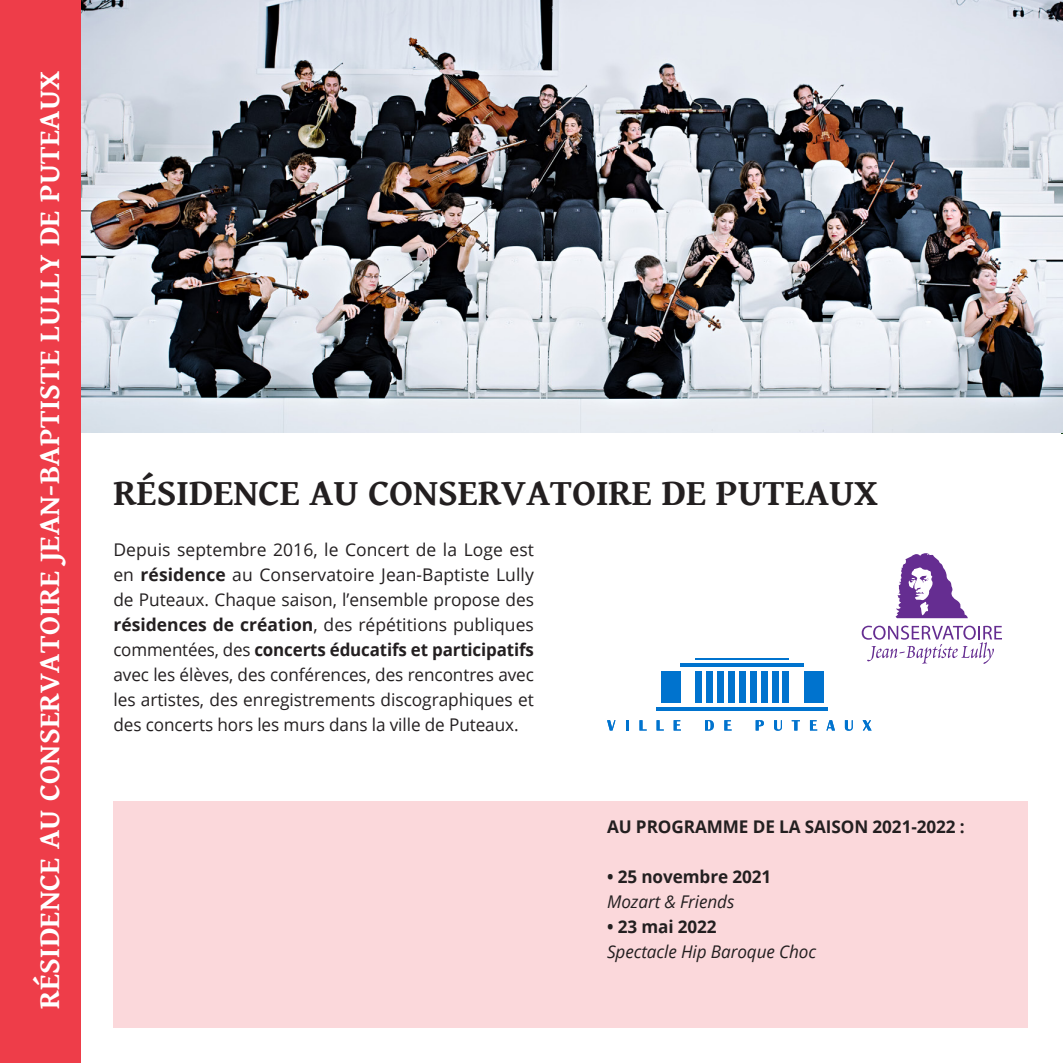
<style>
.page{position:relative;width:1063px;height:1063px;background:#fff}
.page>*{position:absolute;margin:0;border:0;box-sizing:border-box;transform-origin:0 0}
.t1{font:700 37.5px "Gentium Book Basic";color:#231f20}
.t2{font:700 30px "Gentium Book Basic";letter-spacing:.01em;color:#fff}
.t3{font:17.5px/25px "Open Sans";letter-spacing:-.005em;color:#231f20;text-align:justify}
.t4{font:700 17.5px "Open Sans";letter-spacing:-.005em;color:#231f20}
.t5{font:italic 17.5px "Open Sans";letter-spacing:-.005em;color:#231f20}
.s1{font-weight:700}
</style>
<div class="page">
<img style="left:80px;top:0;width:983px;height:432px">
<div style="left:0;top:0;width:80px;height:1063px;background:#ee3d49"></div>
<hr style="left:681px;top:663px;width:123px;height:3px;background:#0073ce">
<div style="left:804px;top:671px;width:19px;height:31px;background:#0073ce"></div>
<div style="left:661px;top:671px;width:19px;height:31px;background:#0073ce"></div>
<div style="left:695px;top:671px;width:7px;height:31px;background:#0073ce"></div>
<hr style="left:656px;top:707px;width:172px;height:3px;background:#0073ce">
<hr style="left:695px;top:659px;width:94px;height:1px;background:#0073ce">
<div style="left:706px;top:671px;width:7px;height:31px;background:#0073ce"></div>
<div style="left:717px;top:671px;width:7px;height:31px;background:#0073ce"></div>
<div style="left:728px;top:671px;width:6px;height:31px;background:#0073ce"></div>
<div style="left:739px;top:671px;width:6px;height:31px;background:#0073ce"></div>
<div style="left:750px;top:671px;width:6px;height:31px;background:#0073ce"></div>
<div style="left:761px;top:671px;width:6px;height:31px;background:#0073ce"></div>
<div style="left:772px;top:671px;width:6px;height:31px;background:#0073ce"></div>
<div style="left:783px;top:671px;width:6px;height:31px;background:#0073ce"></div>
<svg style="left:607px;top:720px;width:8px;height:11px"></svg>
<svg style="left:626px;top:720px;width:2px;height:11px"></svg>
<svg style="left:640px;top:720px;width:7px;height:11px"></svg>
<svg style="left:657px;top:720px;width:7px;height:11px"></svg>
<svg style="left:674px;top:720px;width:7px;height:11px"></svg>
<svg style="left:705px;top:720px;width:9px;height:11px"></svg>
<svg style="left:724px;top:720px;width:8px;height:11px"></svg>
<svg style="left:756px;top:720px;width:8px;height:11px"></svg>
<svg style="left:774px;top:720px;width:8px;height:11px"></svg>
<svg style="left:792px;top:720px;width:8px;height:11px"></svg>
<svg style="left:810px;top:720px;width:7px;height:11px"></svg>
<svg style="left:826px;top:720px;width:9px;height:11px"></svg>
<svg style="left:845px;top:720px;width:8px;height:11px"></svg>
<svg style="left:863px;top:720px;width:9px;height:11px"></svg>
<svg style="left:862px;top:626px;width:140px;height:38px"></svg>
<svg style="left:896px;top:553px;width:72px;height:65px"></svg>
<div style="left:113px;top:801px;width:915px;height:227px;background:#fbd8db"></div>
<p class="t2" style="left:27px;top:1009px;width:940px;rotate:-90deg">RÉSIDENCE AU CONSERVATOIRE JEAN-BAPTISTE LULLY DE PUTEAUX</p>
<p class="t1" style="left:113px;top:465px;width:766px">RÉSIDENCE AU CONSERVATOIRE DE PUTEAUX</p>
<p class="t3" style="left:113px;top:536px;width:422px">Depuis septembre 2016, le Concert de la Loge est en <span class="s1">résidence</span> au Conservatoire Jean-Baptiste Lully de Puteaux. Chaque saison, l’ensemble propose des <span class="s1">résidences de création</span>, des répétitions publiques commentées, des <span class="s1">concerts éducatifs et participatifs </span>avec les élèves, des conférences, des rencontres avec les artistes, des enregistrements discographiques et des concerts hors les murs dans la ville de Puteaux.</p>
<p class="t4" style="left:607px;top:815px;width:359px">AU PROGRAMME DE LA SAISON 2021-2022 :</p>
<p class="t4" style="left:607px;top:865px;width:166px">• 25 novembre 2021</p>
<p class="t5" style="left:607px;top:890px;width:129px">Mozart &amp; Friends</p>
<p class="t4" style="left:607px;top:915px;width:111px">• 23 mai 2022</p>
<p class="t5" style="left:607px;top:940px;width:211px">Spectacle Hip Baroque Choc</p>
</div>
